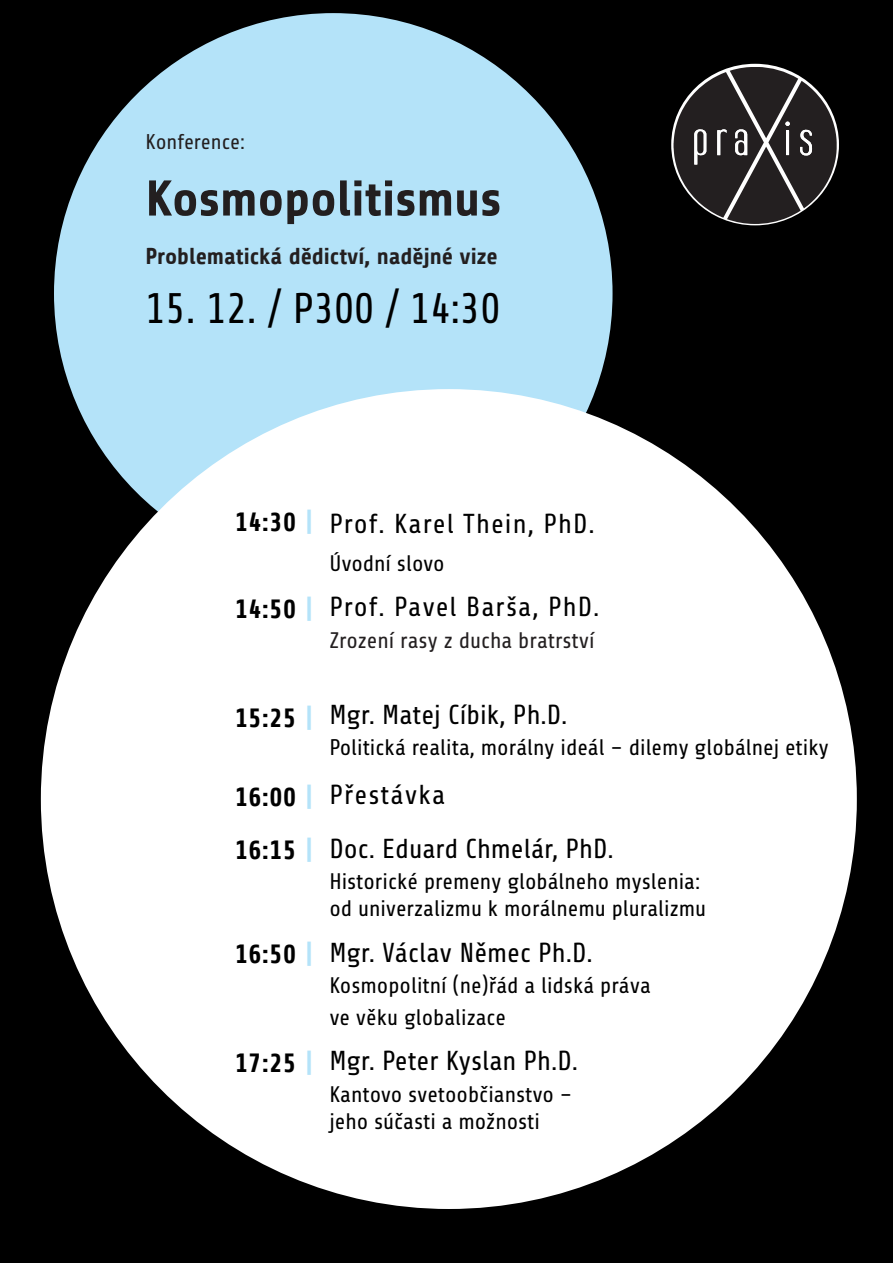
<style>
.page{position:relative;width:893px;height:1263px;background:#000}
.page>*{position:absolute;margin:0;border:0;box-sizing:border-box;transform-origin:0 0}
.t1{font:700 50.1px "Share";color:#231f20}
.t2{font:42.75px "Share";color:#000}
.t3{font:27.45px "Share";color:#000}
.t4{font:27.45px "Share";letter-spacing:.04em;color:#000}
.t5{font:700 26.25px "Share";letter-spacing:.04em;color:#000}
.t6{font:700 22.95px "Share";color:#231f20}
.t7{font:22.5px/27px "Share";color:#000}
.t8{font:22.5px "Share";color:#231f20}
.t9{font:700 22.35px "Share";color:#231f20}
.t10{font:21.3px "Share";color:#231f20}
.s1{color:#b4e3f9}
</style>
<div class="page">
<div style="left:54px;top:13px;width:558px;height:561px;background:#b4e3f9;border-radius:50%"></div>
<div style="left:41px;top:389px;width:816px;height:820px;background:#fff;border-radius:50%"></div>
<svg style="left:673px;top:67px;width:164px;height:156px;background:#353233"></svg>
<p class="t10" style="left:146px;top:130px;width:101px">Konference:</p>
<p class="t1" style="left:146px;top:171px;width:357px">Kosmopolitismus</p>
<p class="t6" style="left:146px;top:244px;width:353px">Problematická dedictví, nadejné vize</p>
<p class="t9" style="left:301px;top:244px;width:11px">ˇ</p>
<p class="t9" style="left:412px;top:244px;width:11px">ˇ</p>
<p class="t2" style="left:146px;top:285px;width:356px">15. 12. / P300 / 14:30</p>
<p class="t5" style="left:235px;top:507px;width:79px">14:30 <span class="s1">|</span></p>
<p class="t5" style="left:235px;top:594px;width:79px">14:50 <span class="s1">|</span></p>
<p class="t4" style="left:329px;top:509px;width:267px">Prof. Karel Thein, PhD.</p>
<p class="t7" style="left:329px;top:550px;width:117px">Úvodní slovo</p>
<p class="t4" style="left:329px;top:592px;width:272px">Prof. Pavel Barša, PhD.</p>
<p class="t8" style="left:329px;top:627px;width:267px">Zrození rasy z ducha bratrství</p>
<p class="t5" style="left:235px;top:704px;width:79px">15:25 <span class="s1">|</span></p>
<p class="t5" style="left:235px;top:782px;width:79px">16:00 <span class="s1">|</span></p>
<p class="t5" style="left:235px;top:835px;width:79px">16:15 <span class="s1">|</span></p>
<p class="t5" style="left:235px;top:939px;width:79px">16:50 <span class="s1">|</span></p>
<p class="t5" style="left:235px;top:1048px;width:79px">17:25 <span class="s1">|</span></p>
<p class="t3" style="left:329px;top:699px;width:240px">Mgr. Matej Cíbik, Ph.D.</p>
<p class="t7" style="left:329px;top:734px;width:501px">Politická realita, morálny ideál – dilemy globálnej etiky</p>
<p class="t4" style="left:329px;top:779px;width:118px">Přestávka</p>
<p class="t3" style="left:329px;top:833px;width:286px">Doc. Eduard Chmelár, PhD.</p>
<p class="t7" style="left:329px;top:868px;width:378px">Historické premeny globálneho myslenia: od univerzalizmu k morálnemu pluralizmu</p>
<p class="t3" style="left:329px;top:937px;width:265px">Mgr. Václav Němec Ph.D.</p>
<p class="t7" style="left:329px;top:972px;width:323px">Kosmopolitní (ne)řád a lidská práva</p>
<p class="t7" style="left:329px;top:1004px;width:178px">ve věku globalizace</p>
<p class="t3" style="left:329px;top:1046px;width:250px">Mgr. Peter Kyslan Ph.D.</p>
<p class="t7" style="left:329px;top:1081px;width:244px">Kantovo svetoobčianstvo – jeho súčasti a možnosti</p>
</div>
